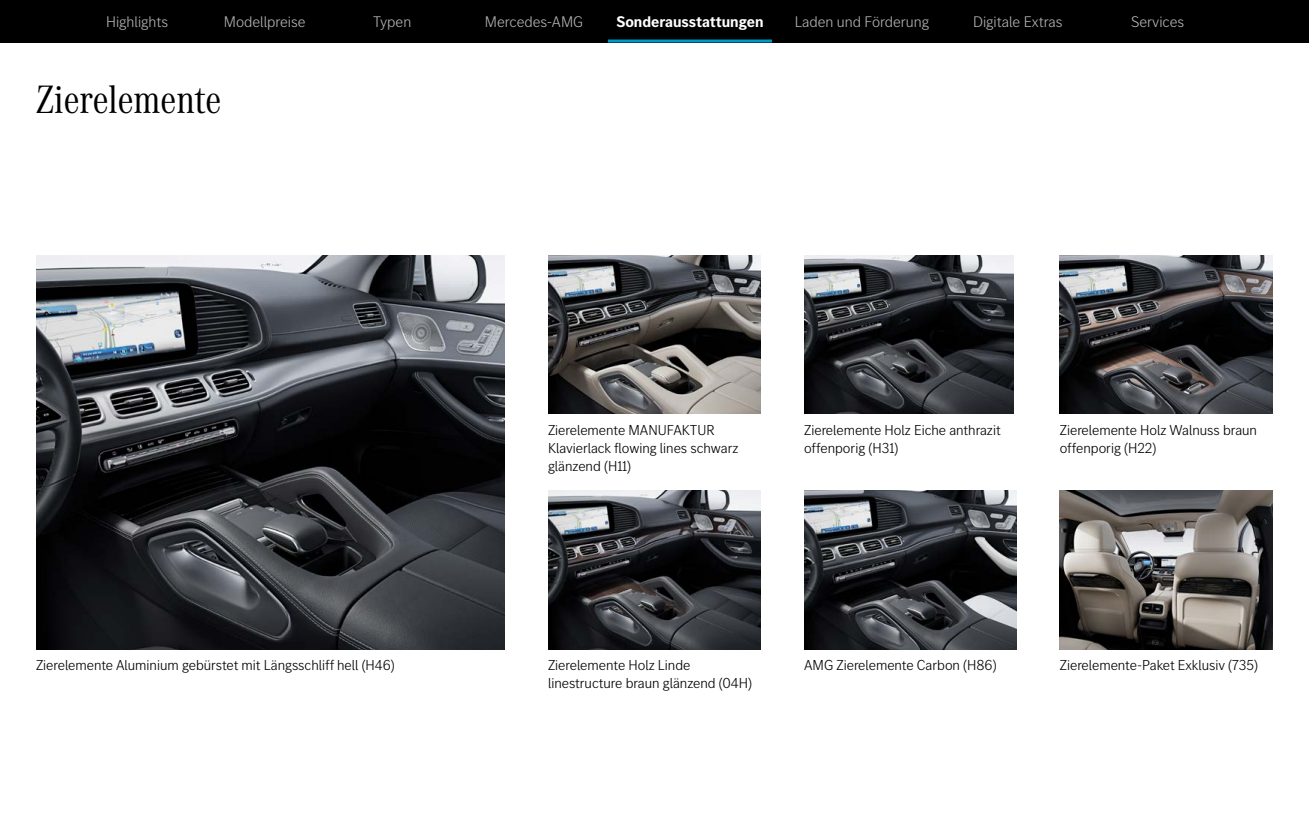
<style>
.page{position:relative;width:1309px;height:820px;background:#fff}
.page>*{position:absolute;margin:0;border:0;box-sizing:border-box;transform-origin:0 0}
.t1{font:41px "MB Corpo A Title Cond";color:#000}
.t2{font:300 16px "MB Corpo S Title";color:#b3b2b2}
.t3{font:700 16px "MB Corpo S Title";color:#fff}
.t4{font:300 15px/18px "MB Corpo S Title";color:#000}
</style>
<div class="page">
<div style="left:0;top:0;width:1309px;height:43px;background:#000"></div>
<img style="left:548px;top:490px;width:213px;height:159px">
<img style="left:1060px;top:255px;width:212px;height:159px">
<img style="left:804px;top:255px;width:209px;height:159px">
<img style="left:548px;top:255px;width:213px;height:159px">
<img style="left:804px;top:490px;width:213px;height:159px">
<img style="left:1060px;top:490px;width:212px;height:159px">
<img style="left:36px;top:255px;width:469px;height:394px">
<hr style="left:608px;top:40px;width:164px;height:3px;background:#0098c8">
<p class="t2" style="left:106px;top:12px;width:64px">Highlights</p>
<p class="t2" style="left:224px;top:12px;width:83px">Modellpreise</p>
<p class="t2" style="left:373px;top:12px;width:39px">Typen</p>
<p class="t2" style="left:485px;top:12px;width:100px">Mercedes-AMG</p>
<p class="t3" style="left:616px;top:11px;width:149px">Sonderausstattungen</p>
<p class="t2" style="left:795px;top:12px;width:136px">Laden und Förderung</p>
<p class="t2" style="left:973px;top:12px;width:91px">Digitale Extras</p>
<p class="t2" style="left:1131px;top:12px;width:55px">Services</p>
<h1 class="t1" style="left:36px;top:72px;width:187px">Zierelemente</h1>
<p class="t4" style="left:36px;top:655px;width:360px">Zierelemente Aluminium gebürstet mit Längsschliff hell (H46)</p>
<p class="t4" style="left:548px;top:420px;width:192px">Zierelemente MANUFAKTUR<br>Klavierlack flowing lines schwarz glänzend (H11)</p>
<p class="t4" style="left:804px;top:420px;width:198px">Zierelemente Holz Eiche anthrazit offenporig (H31)</p>
<p class="t4" style="left:1060px;top:420px;width:199px">Zierelemente Holz Walnuss braun offenporig (H22)</p>
<p class="t4" style="left:548px;top:655px;width:206px">Zierelemente Holz Linde linestructure braun glänzend (04H)</p>
<p class="t4" style="left:804px;top:655px;width:194px">AMG Zierelemente Carbon (H86)</p>
<p class="t4" style="left:1060px;top:655px;width:200px">Zierelemente-Paket Exklusiv (735)</p>
</div>
